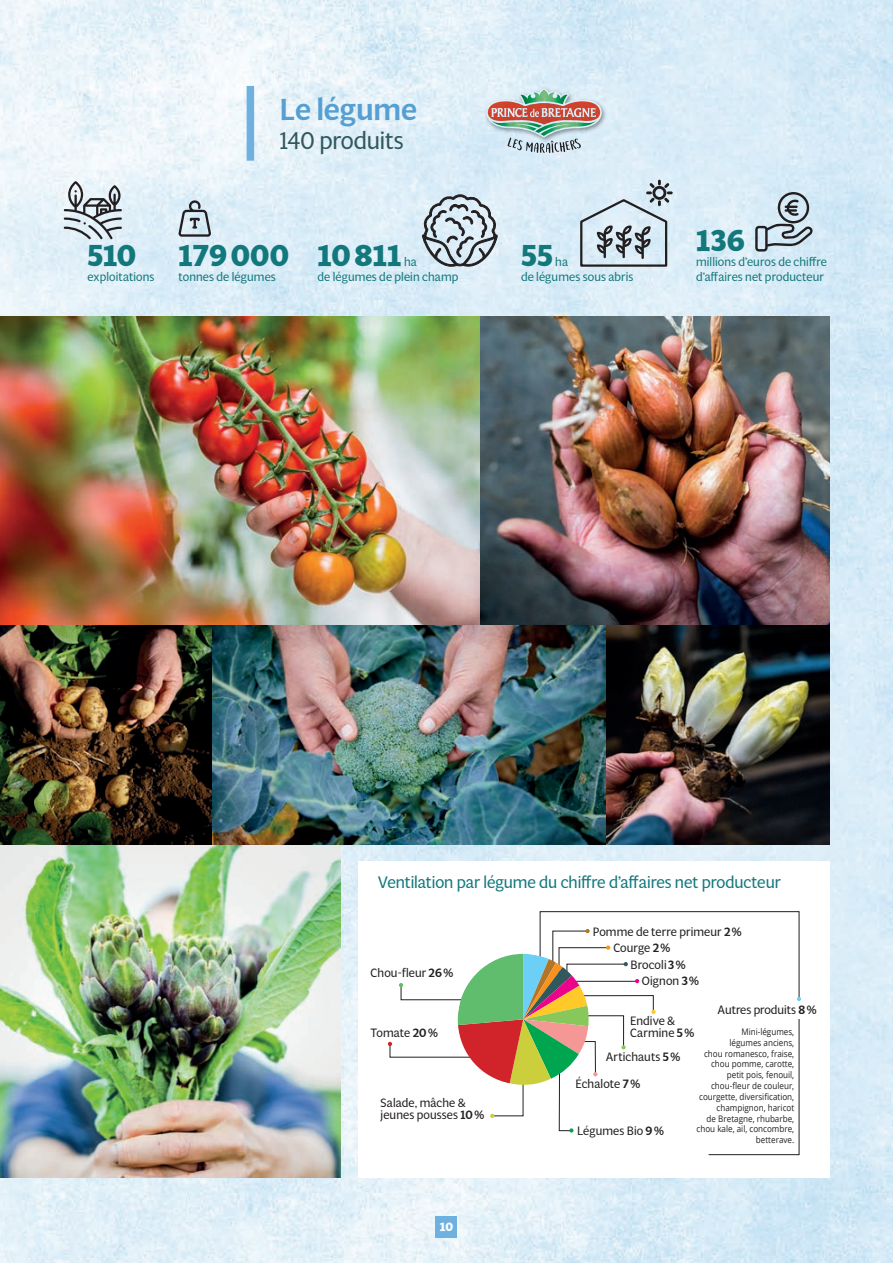
<style>
.page{position:relative;width:893px;height:1263px;background:#fff}
.page>*{position:absolute;margin:0;border:0;box-sizing:border-box;transform-origin:0 0}
.t1{font:700 30px "Multi Display";color:#13787c}
.t2{font:500 30px "Multi Display";letter-spacing:-.005em;color:#559fd2}
.t3{font:24px "Multi Display";letter-spacing:-.01em;color:#30585d}
.t4{font:16.5px "Multi Display";letter-spacing:-.005em;color:#13787c}
.t5{font:12px/12px "Multi Display";letter-spacing:.01em;color:#231f20}
.t6{font:12px/15px "Multi Display";letter-spacing:.01em;color:#13787c}
.t7{font:700 12px "Multi Display";color:#fff}
.t8{font:9px/10.8px "Open Sans";color:#231f20;text-align:right;scale:.9 1}
.s1{font-weight:500}
</style>
<div class="page">
<img style="left:0;top:0;width:893px;height:1263px">
<img style="left:0;top:316px;width:830px;height:528px">
<img style="left:0;top:844px;width:340px;height:334px">
<div style="left:358px;top:861px;width:471px;height:317px;background:#fff"></div>
<svg style="left:422px;top:193px;width:75px;height:100px;background:#b8c5ce"></svg>
<svg style="left:579px;top:180px;width:94px;height:88px;background:#bac8d1"></svg>
<svg style="left:755px;top:192px;width:58px;height:60px;background:#acbcc6"></svg>
<div style="left:479px;top:81px;width:130px;height:75px;background:linear-gradient(to right,#daedf8,#daebf7)"></div>
<img style="left:482px;top:84px;width:127px;height:60px">
<svg style="left:486px;top:88px;width:116px;height:65px;background:#cbb4b7"></svg>
<svg style="left:521px;top:90px;width:46px;height:14px"></svg>
<svg style="left:535px;top:121px;width:61px;height:15px"></svg>
<svg style="left:491px;top:121px;width:51px;height:10px"></svg>
<div style="left:247px;top:86px;width:7px;height:75px;background:#6eb1e1"></div>
<svg style="left:540px;top:911px;width:259px;height:244px"></svg>
<div style="left:793px;top:997px;width:13px;height:22px;background:#fff"></div>
<svg style="left:797px;top:997px;width:4px;height:4px"></svg>
<svg style="left:178px;top:200px;width:33px;height:37px"></svg>
<svg style="left:64px;top:181px;width:58px;height:58px;background:#b0b7bd"></svg>
<div style="left:436px;top:1216px;width:21px;height:21px;background:#6eb1e1"></div>
<svg style="left:388px;top:929px;width:268px;height:203px"></svg>
<h1 class="t2" style="left:280px;top:89px;width:139px">Le légume</h1>
<h2 class="t3" style="left:280px;top:124px;width:125px">140 produits</h2>
<h1 class="t1" style="left:87px;top:235px;width:50px">510</h1>
<h3 class="t6" style="left:87px;top:269px;width:69px">exploitations</h3>
<h1 class="t1" style="left:179px;top:235px;width:112px">179000</h1>
<h3 class="t6" style="left:179px;top:269px;width:99px">tonnes de légumes</h3>
<h1 class="t1" style="left:318px;top:235px;width:86px">10811</h1>
<h3 class="t6" style="left:318px;top:254px;width:142px;text-indent:87px">ha<br>de légumes de plein champ</h3>
<h1 class="t1" style="left:521px;top:235px;width:33px">55</h1>
<h3 class="t6" style="left:521px;top:254px;width:114px;text-indent:34px">ha<br>de légumes sous abris</h3>
<h1 class="t1" style="left:696px;top:220px;width:50px">136</h1>
<h3 class="t6" style="left:696px;top:254px;width:132px">millions d’euros de chiffre d’affaires net producteur</h3>
<h3 class="t4" style="left:378px;top:871px;width:404px">Ventilation par légume du chiffre d’affaires net producteur</h3>
<h3 class="t5" style="left:593px;top:925px;width:150px">Pomme de terre primeur <span class="s1">2%</span></h3>
<h3 class="t5" style="left:371px;top:966px;width:84px">Chou-fleur <span class="s1">26%</span></h3>
<h3 class="t5" style="left:371px;top:1026px;width:69px">Tomate <span class="s1">20%</span></h3>
<h3 class="t5" style="left:381px;top:1096px;width:105px">Salade, mâche &amp; jeunes pousses <span class="s1">10%</span></h3>
<h3 class="t7" style="left:440px;top:1219px;width:15px">10</h3>
<h3 class="t5" style="left:613px;top:941px;width:59px">Courge <span class="s1">2%</span></h3>
<h3 class="t5" style="left:630px;top:958px;width:57px">Brocoli<span class="s1">3%</span></h3>
<h3 class="t5" style="left:642px;top:974px;width:59px">Oignon <span class="s1">3%</span></h3>
<h3 class="t5" style="left:717px;top:1003px;width:101px">Autres produits <span class="s1">8%</span></h3>
<h3 class="t5" style="left:630px;top:1014px;width:66px">Endive &amp;<br>Carmine <span class="s1">5%</span></h3>
<p class="t8" style="left:696px;top:1026px;width:110px">Mini-légumes,<br>légumes anciens,<br>chou romanesco, fraise, chou pomme, carotte, petit pois, fenouil, chou-fleur de couleur, courgette, diversification, champignon, haricot<br>de Bretagne, rhubarbe, chou kale, ail, concombre, betterave.</p>
<h3 class="t5" style="left:606px;top:1050px;width:76px">Artichauts <span class="s1">5%</span></h3>
<h3 class="t5" style="left:576px;top:1077px;width:66px">Échalote <span class="s1">7%</span></h3>
<h3 class="t5" style="left:577px;top:1124px;width:88px">Légumes Bio <span class="s1">9%</span></h3>
</div>
